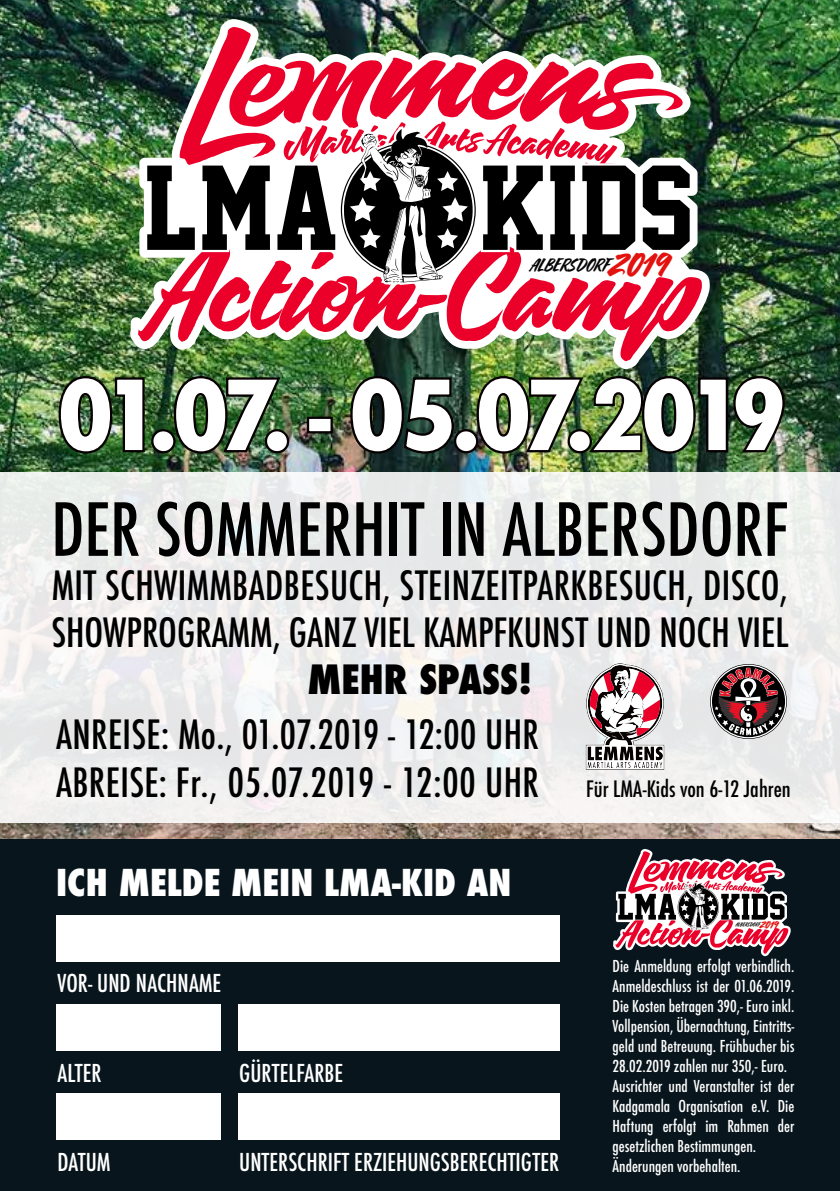
<style>
.page{position:relative;width:840px;height:1191px;background:#fff}
.page>*{position:absolute;margin:0;border:0;box-sizing:border-box;transform-origin:0 0}
.t1{font:800 condensed 96.4px "Futura";letter-spacing:-.095em;color:#fff}
.t2{font:500 condensed 71px "Futura";color:#000}
.t3{font:500 condensed 39.2px/47px "Futura";letter-spacing:.01em;color:#000}
.t4{font:800 condensed 39.2px "Futura";color:#000}
.t5{font:800 condensed 36px "Futura";color:#fff}
.t6{font:500 condensed 24px "Futura";color:#fff}
.t7{font:16.2px "Quotes Script";letter-spacing:.03em;color:#050406}
.t8{font:500 condensed 16px/20px "Futura";color:#fff}
.t9{font:5px "Quotes Script";letter-spacing:.03em;color:#050406}
.s1{font-size:33px;color:#e3120f}
.s2{font-size:22px}
.s3{font-size:10.2px;color:#e3120f}
</style>
<div class="page">
<img style="left:0;top:0;width:839px;height:839px">
<img style="left:130px;top:19px;width:579px;height:350px">
<img style="left:179px;top:27px;width:503px;height:99px">
<img style="left:136px;top:239px;width:567px;height:124px">
<img style="left:138px;top:242px;width:563px;height:119px">
<svg style="left:281px;top:119px;width:346px;height:7px"></svg>
<svg style="left:145px;top:126px;width:546px;height:159px"></svg>
<svg style="left:147px;top:129px;width:542px;height:154px"></svg>
<div style="left:0;top:839px;width:839px;height:352px;background:#08151c"></div>
<img style="left:57px;top:375px;width:233px;height:80px">
<div style="left:307px;top:416px;width:25px;height:17px;border:2px solid #070101"></div>
<img style="left:349px;top:375px;width:436px;height:80px">
<svg style="left:0;top:472px;width:839px;height:350px;fill:#ebedec"></svg>
<svg style="left:585px;top:663px;width:78px;height:106px"></svg>
<svg style="left:709px;top:664px;width:77px;height:75px;background:#806669"></svg>
<svg style="left:613px;top:849px;width:177px;height:107px"></svg>
<div style="left:56px;top:915px;width:503px;height:46px;background:#fff"></div>
<div style="left:56px;top:1004px;width:164px;height:47px;background:#fff"></div>
<div style="left:56px;top:1093px;width:164px;height:47px;background:#fff"></div>
<div style="left:238px;top:1004px;width:321px;height:47px;background:#fff"></div>
<div style="left:238px;top:1093px;width:321px;height:47px;background:#fff"></div>
<p class="t7" style="left:531px;top:254px;width:138px">ALBERSDORF<span class="s1">2019</span></p>
<h1 class="t1" style="left:56px;top:350px;width:733px">01.07. - 05.07.2019</h1>
<h2 class="t2" style="left:51px;top:484px;width:738px">DER SOMMERHIT IN ALBERSDORF</h2>
<h3 class="t3" style="left:51px;top:562px;width:738px">MIT SCHWIMMBADBESUCH, STEINZEITPARKBESUCH, DISCO,<br>SHOWPROGRAMM, GANZ VIEL KAMPFKUNST UND NOCH VIEL</h3>
<h3 class="t4" style="left:307px;top:652px;width:226px">MEHR SPASS!</h3>
<h3 class="t3" style="left:56px;top:711px;width:736px">ANREISE: Mo., 01.07.2019 - 12:00 UHR<br>ABREISE: Fr., 05.07.2019 - 12:00 UHR <span class="s2">Für LMA-Kids von 6-12 Jahren</span></h3>
<h3 class="t5" style="left:56px;top:857px;width:456px">ICH MELDE MEIN LMA-KID AN</h3>
<h3 class="t6" style="left:57px;top:968px;width:165px">VOR- UND NACHNAME</h3>
<h3 class="t6" style="left:57px;top:1057px;width:45px">ALTER</h3>
<h3 class="t6" style="left:239px;top:1057px;width:105px">GÜRTELFARBE</h3>
<h3 class="t6" style="left:57px;top:1146px;width:55px">DATUM</h3>
<h3 class="t6" style="left:239px;top:1146px;width:321px">UNTERSCHRIFT ERZIEHUNGSBERECHTIGTER</h3>
<p class="t9" style="left:735px;top:921px;width:43px">ALBERSDORF<span class="s3">2019</span></p>
<p class="t8" style="left:612px;top:956px;width:183px">Die Anmeldung erfolgt verbindlich.<br>Anmeldeschluss ist der 01.06.2019.<br>Die Kosten betragen 390,- Euro inkl.<br>Vollpension, Übernachtung, Eintritts&shy;geld und Betreuung. Frühbucher bis 28.02.2019 zahlen nur 350,- Euro.<br>Ausrichter und Veranstalter ist der Kadgamala Organisation e.V. Die Haftung erfolgt im Rahmen der gesetzlichen Bestimmungen.<br>Änderungen vorbehalten.</p>
</div>
